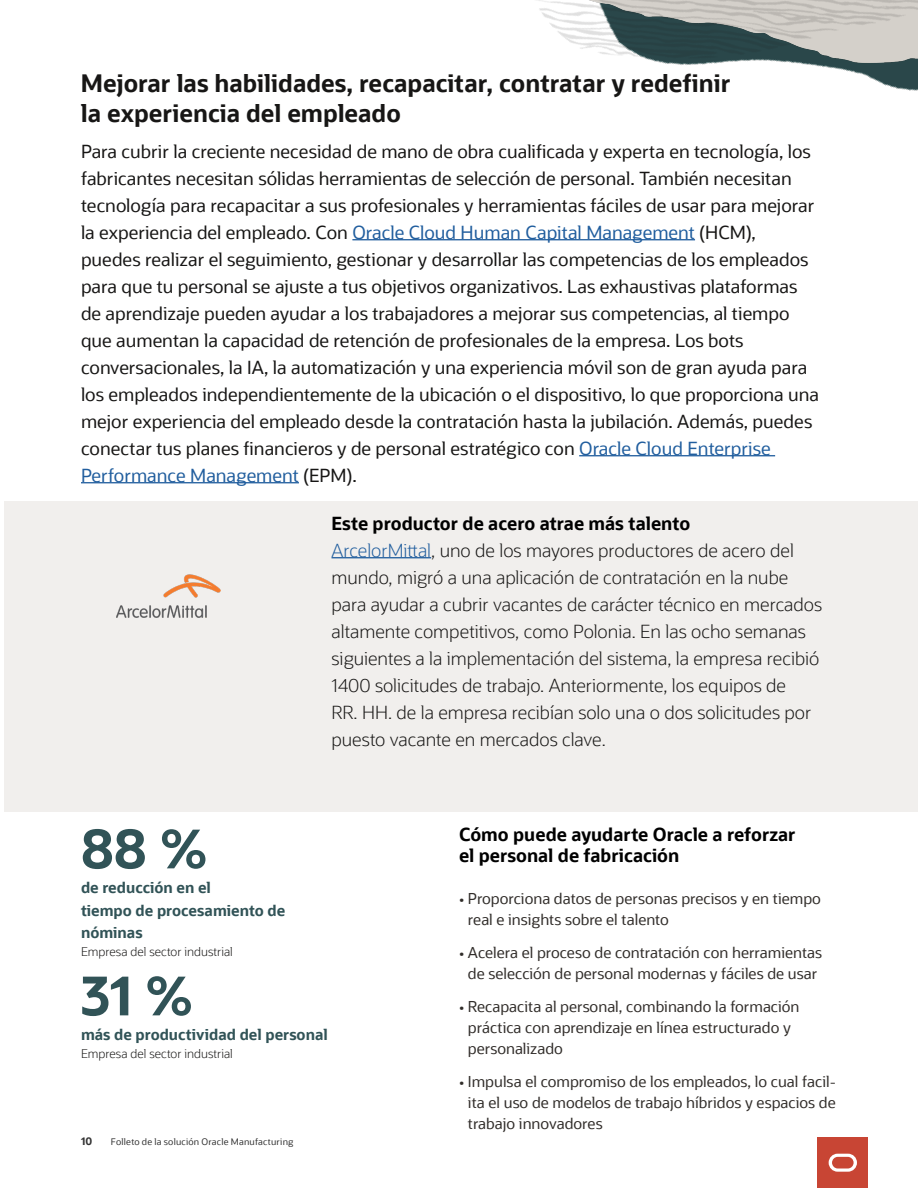
<style>
.page{position:relative;width:918px;height:1188px;background:#fff}
.page>*{position:absolute;margin:0;border:0;box-sizing:border-box;transform-origin:0 0}
.Component_Small_Stat{font:700 54px "Oracle Sans";color:#315357}
.A__Subhead_chapters{font:700 24px/30px "Oracle Sans";color:#171615}
.A__Body_Text{font:18px/27px "Oracle Sans";color:#171615}
.A__Body_Text_Bullets{font:300 18px/27px "Oracle Sans";color:#171615}
.A___Bullets_Header{font:700 18px "Oracle Sans";color:#000}
.A___Bullets_copy{font:15px/21px "Oracle Sans";color:#312d2a}
.Component_Body_Bold{font:700 15px/22.5px "Oracle Sans";color:#315357}
.Component_Body_Bold-2{font:300 12px "Oracle Sans";color:#171615}
.t1{font:700 10.5px "Oracle Sans";color:#333}
.t2{font:9px "Oracle Sans";letter-spacing:.02em;color:#333}
.s1{color:#215e9e}
</style>
<div class="page">
<img style="left:456px;top:0;width:462px;height:241px">
<div style="left:4px;top:501px;width:914px;height:311px;background:#f1efed"></div>
<img style="left:117px;top:574px;width:104px;height:43px">
<hr style="left:352px;top:239px;width:343px;height:1px;background:#215e9e">
<hr style="left:579px;top:455px;width:196px;height:1px;background:#215e9e">
<hr style="left:81px;top:482px;width:218px;height:1px;background:#215e9e">
<hr style="left:332px;top:557px;width:99px;height:1px;background:#215e9e">
<div style="left:818px;top:1137px;width:50px;height:51px;background:#c84534"></div>
<svg style="left:829px;top:1154px;width:28px;height:18px"></svg>
<p class="A__Subhead_chapters" style="left:81px;top:68px;width:651px">Mejorar las habilidades, recapacitar, contratar y redefinir la experiencia del empleado</p>
<p class="A__Body_Text" style="left:81px;top:138px;width:740px">Para cubrir la creciente necesidad de mano de obra cualificada y experta en tecnología, los fabricantes necesitan sólidas herramientas de selección de personal. También necesitan tecnología para recapacitar a sus profesionales y herramientas fáciles de usar para mejorar la experiencia del empleado. Con <span class="s1">Oracle Cloud Human Capital Management</span> (HCM), puedes realizar el seguimiento, gestionar y desarrollar las competencias de los empleados para que tu personal se ajuste a tus objetivos organizativos. Las exhaustivas plataformas de aprendizaje pueden ayudar a los trabajadores a mejorar sus competencias, al tiempo que aumentan la capacidad de retención de profesionales de la empresa. Los bots conversacionales, la IA, la automatización y una experiencia móvil son de gran ayuda para los empleados independientemente de la ubicación o el dispositivo, lo que proporciona una mejor experiencia del empleado desde la contratación hasta la jubilación. Además, puedes conectar tus planes financieros y de personal estratégico con <span class="s1">Oracle Cloud Enterprise Performance Management</span> (EPM).</p>
<p class="A___Bullets_Header" style="left:332px;top:512px;width:360px">Este productor de acero atrae más talento</p>
<p class="A__Body_Text_Bullets" style="left:332px;top:537px;width:492px"><span class="s1">ArcelorMittal</span>, uno de los mayores productores de acero del mundo, migró a una aplicación de contratación en la nube para ayudar a cubrir vacantes de carácter técnico en mercados altamente competitivos, como Polonia. En las ocho semanas siguientes a la implementación del sistema, la empresa recibió 1400 solicitudes de trabajo. Anteriormente, los equipos de<br>RR. HH. de la empresa recibían solo una o dos solicitudes por puesto vacante en mercados clave.</p>
<p class="Component_Small_Stat" style="left:81px;top:815px;width:128px">88 %</p>
<p class="Component_Body_Bold" style="left:81px;top:877px;width:206px">de reducción en el<br>tiempo de procesamiento de nóminas</p>
<p class="Component_Body_Bold-2" style="left:81px;top:945px;width:153px">Empresa del sector industrial</p>
<p class="Component_Small_Stat" style="left:81px;top:962px;width:113px">31 %</p>
<p class="Component_Body_Bold" style="left:81px;top:1024px;width:248px">más de productividad del personal</p>
<p class="Component_Body_Bold-2" style="left:81px;top:1047px;width:153px">Empresa del sector industrial</p>
<p class="t1" style="left:81px;top:1135px;width:13px">10</p>
<p class="t2" style="left:111px;top:1137px;width:184px">Folleto de la solución Oracle Manufacturing</p>
<p class="A___Bullets_Header" style="left:459px;top:823px;width:338px">Cómo puede ayudarte Oracle a reforzar</p>
<p class="A___Bullets_Header" style="left:459px;top:844px;width:222px">el personal de fabricación</p>
<p class="A___Bullets_copy" style="left:468px;top:888px;width:355px;text-indent:-9px">• Proporciona datos de personas precisos y en tiempo real e insights sobre el talento</p>
<p class="A___Bullets_copy" style="left:459px;top:942px;width:365px;text-align:center">• Acelera el proceso de contratación con herramientas de selección de personal modernas y fáciles de usar</p>
<p class="A___Bullets_copy" style="left:468px;top:996px;width:333px;text-indent:-9px">• Recapacita al personal, combinando la formación práctica con aprendizaje en línea estructurado y personalizado</p>
<p class="A___Bullets_copy" style="left:468px;top:1071px;width:369px;text-align:justify;text-indent:-9px">• Impulsa el compromiso de los empleados, lo cual facil&shy;ita el uso de modelos de trabajo híbridos y espacios de trabajo innovadores</p>
</div>
